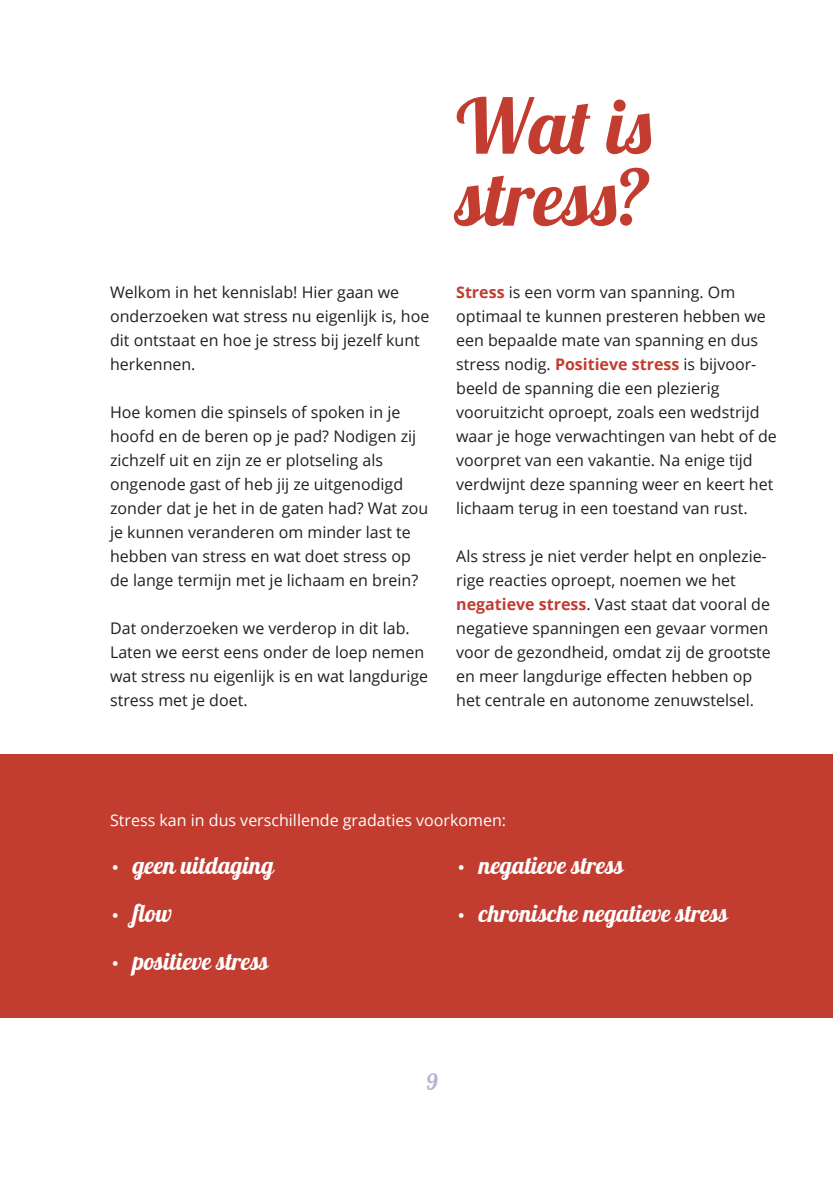
<style>
.page{position:relative;width:833px;height:1184px;background:#fff}
.page>*{position:absolute;margin:0;border:0;box-sizing:border-box;transform-origin:0 0}
.t1{font:76px/72px "Lobster";color:#c23d30}
.t2{font:24px "Lobster";color:#fff}
.t3{font:22px "Lobster";color:#b2b4d9}
.t4{font:16px/24px "Open Sans";color:#231f20}
.t5{font:16px "Open Sans";color:#fff}
.s1{font-weight:700;color:#c23d30}
</style>
<div class="page">
<div style="left:0;top:754px;width:832px;height:263px;background:#c23d30"></div>
<p class="t4" style="left:110px;top:279px;width:320px">Welkom in het kennislab! Hier gaan we onderzoeken wat stress nu eigenlijk is, hoe dit ontstaat en hoe je stress bij jezelf kunt herkennen.</p>
<p class="t4" style="left:110px;top:399px;width:320px">Hoe komen die spinsels of spoken in je hoofd en de beren op je pad? Nodigen zij zichzelf uit en zijn ze er plotseling als ongenode gast of heb jij ze uitgenodigd zonder dat je het in de gaten had? Wat zou je kunnen veranderen om minder last te hebben van stress en wat doet stress op de lange termijn met je lichaam en brein?</p>
<p class="t4" style="left:110px;top:615px;width:319px">Dat onderzoeken we verderop in dit lab.<br>Laten we eerst eens onder de loep nemen wat stress nu eigenlijk is en wat langdurige stress met je doet.</p>
<h1 class="t1" style="left:456px;top:98px;width:199px">Wat is stress?</h1>
<p class="t4" style="left:456px;top:279px;width:322px"><span class="s1">Stress</span> is een vorm van spanning. Om optimaal te kunnen presteren hebben we een bepaalde mate van spanning en dus stress nodig. <span class="s1">Positieve stress</span> is bijvoor&shy;beeld de spanning die een plezierig vooruitzicht oproept, zoals een wedstrijd waar je hoge verwachtingen van hebt of de voorpret van een vakantie. Na enige tijd verdwijnt deze spanning weer en keert het lichaam terug in een toestand van rust.</p>
<p class="t4" style="left:456px;top:543px;width:316px">Als stress je niet verder helpt en onplezie&shy;rige reacties oproept, noemen we het <span class="s1">negatieve stress</span>. Vast staat dat vooral de negatieve spanningen een gevaar vormen voor de gezondheid, omdat zij de grootste en meer langdurige effecten hebben op het centrale en autonome zenuwstelsel.</p>
<p class="t5" style="left:110px;top:809px;width:397px">Stress kan in dus verschillende gradaties voorkomen:</p>
<h2 class="t2" style="left:456px;top:850px;width:169px">• negatieve stress</h2>
<h2 class="t2" style="left:456px;top:898px;width:273px">• chronische negatieve stress</h2>
<h2 class="t2" style="left:110px;top:850px;width:165px">• geen uitdaging</h2>
<h2 class="t2" style="left:110px;top:898px;width:63px">• flow</h2>
<h2 class="t2" style="left:110px;top:946px;width:160px">• positieve stress</h2>
<h3 class="t3" style="left:426px;top:1068px;width:12px">9</h3>
</div>
